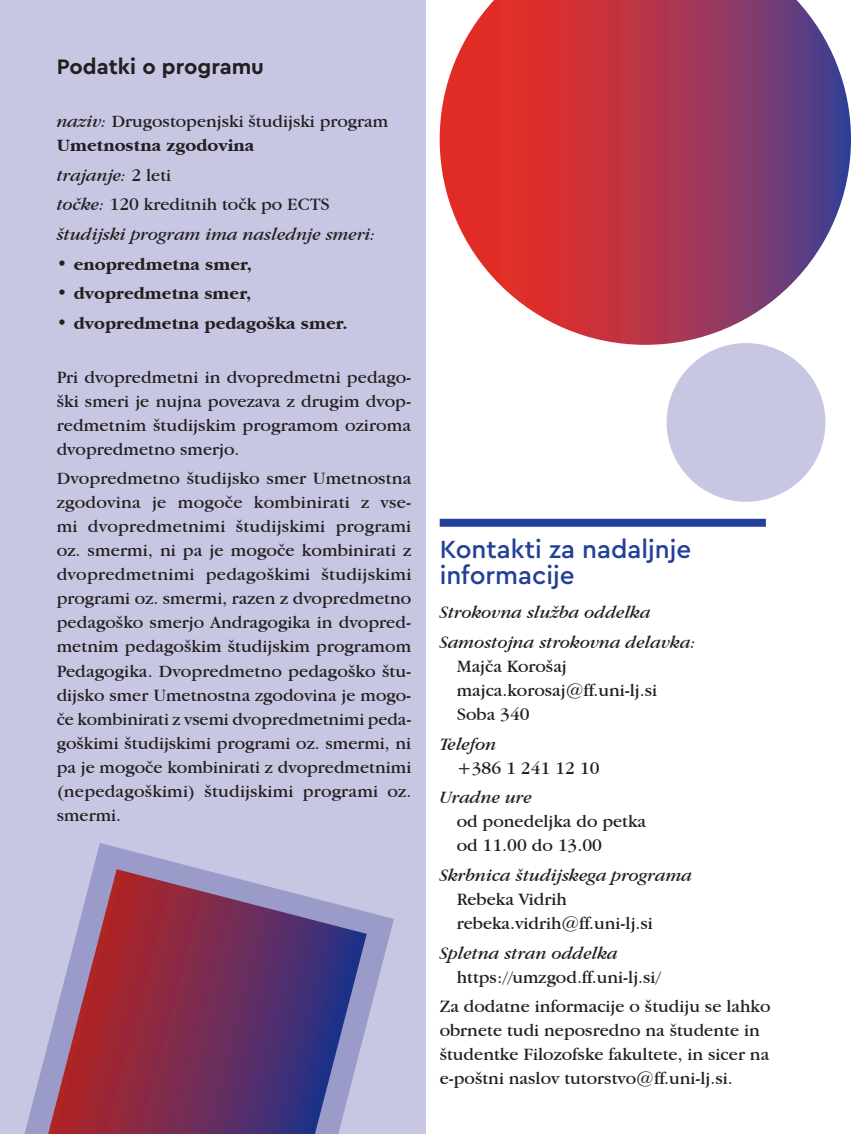
<style>
.page{position:relative;width:851px;height:1134px;background:#fff}
.page>*{position:absolute;margin:0;border:0;box-sizing:border-box;transform-origin:0 0}
.poudark{font:500 26px/26px "Cera Pro";color:#223f99}
.mednaslov{font:700 22px "Cera Pro";color:#231f20}
.tekst{font:18px/24px "Garamond IT Cby BT";letter-spacing:.005em;color:#231f20;text-align:justify}
.tekst_leva{font:18px/24px "Garamond IT Cby BT";color:#231f20}
.tekst_leva-2{font:italic 18px "Garamond IT Cby BT";color:#231f20}
.t1{font:700 18px "Garamond IT Cby BT";color:#231f20}
.s1{font-style:italic}
.s2{font-weight:700}
.s3{font-style:normal}
.s4{font-weight:400}
</style>
<div class="page">
<div style="left:0;top:0;width:425px;height:1134px;background:#c7c7e3"></div>
<svg style="left:24px;top:843px;width:370px;height:291px"></svg>
<svg style="left:31px;top:869px;width:335px;height:265px"></svg>
<div style="left:439px;top:519px;width:326px;height:8px;background:#223f99"></div>
<svg style="left:439px;top:0;width:411px;height:345px"></svg>
<div style="left:666px;top:343px;width:159px;height:159px;background:#c7c7e3;border-radius:50%"></div>
<p class="mednaslov" style="left:57px;top:52px;width:209px">Podatki o programu</p>
<p class="tekst_leva" style="left:57px;top:109px;width:333px"><span class="s1">naziv:</span> Drugostopenjski študijski program<br><span class="s2">Umetnostna zgodovina</span></p>
<p class="tekst_leva-2" style="left:57px;top:164px;width:116px">trajanje: <span class="s3">2 leti</span></p>
<p class="tekst_leva" style="left:57px;top:192px;width:275px"><span class="s1">točke:</span> 120 kreditnih točk po ECTS</p>
<p class="tekst_leva-2" style="left:57px;top:224px;width:320px">študijski program ima naslednje smeri:</p>
<p class="t1" style="left:57px;top:254px;width:197px"><span class="s4">•</span> enopredmetna smer,</p>
<p class="t1" style="left:57px;top:284px;width:196px"><span class="s4">•</span> dvopredmetna smer,</p>
<p class="t1" style="left:57px;top:313px;width:292px"><span class="s4">•</span> dvopredmetna pedagoška smer.</p>
<p class="tekst" style="left:57px;top:365px;width:356px">Pri dvopredmetni in dvopredmetni pedago&shy;ški smeri je nujna povezava z drugim dvop&shy;redmetnim študijskim programom oziroma dvopredmetno smerjo.</p>
<p class="tekst" style="left:57px;top:466px;width:356px">Dvopredmetno študijsko smer Umetnostna zgodovina je mogoče kombinirati z vse&shy;mi dvopredmetnimi študijskimi programi oz. smermi, ni pa je mogoče kombinirati z dvopredmetnimi pedagoškimi študijskimi programi oz. smermi, razen z dvopredmetno pedagoško smerjo Andragogika in dvopred&shy;metnim pedagoškim študijskim programom Pedagogika. Dvopredmetno pedagoško štu&shy;dijsko smer Umetnostna zgodovina je mogo&shy;če kombinirati z vsemi dvopredmetnimi peda&shy;goškimi študijskimi programi oz. smermi, ni pa je mogoče kombinirati z dvopredmetnimi (nepedagoškimi) študijskimi programi oz. smermi.</p>
<p class="poudark" style="left:439px;top:535px;width:253px">Kontakti za nadaljnje informacije</p>
<p class="tekst_leva-2" style="left:439px;top:602px;width:212px">Strokovna služba oddelka</p>
<p class="tekst_leva" style="left:456px;top:630px;width:241px;text-indent:-17px"><span class="s1">Samostojna strokovna delavka:<br></span>Majča Korošaj majca.korosaj@ff.uni-lj.si<br>Soba 340</p>
<p class="tekst_leva" style="left:456px;top:731px;width:144px;text-indent:-17px"><span class="s1">Telefon<br></span>+386 1 241 12 10</p>
<p class="tekst_leva" style="left:456px;top:785px;width:191px;text-indent:-17px"><span class="s1">Uradne ure<br></span>od ponedeljka do petka od 11.00 do 13.00</p>
<p class="tekst_leva" style="left:456px;top:863px;width:237px;text-indent:-17px"><span class="s1">Skrbnica študijskega programa<br></span>Rebeka Vidrih rebeka.vidrih@ff.uni-lj.si</p>
<p class="tekst_leva" style="left:456px;top:940px;width:205px;text-indent:-17px"><span class="s1">Spletna stran oddelka </span>https://umzgod.ff.uni-lj.si/</p>
<p class="tekst_leva" style="left:439px;top:994px;width:332px">Za dodatne informacije o študiju se lahko obrnete tudi neposredno na študente in študentke Filozofske fakultete, in sicer na e-poštni naslov tutorstvo@ff.uni-lj.si.</p>
</div>
